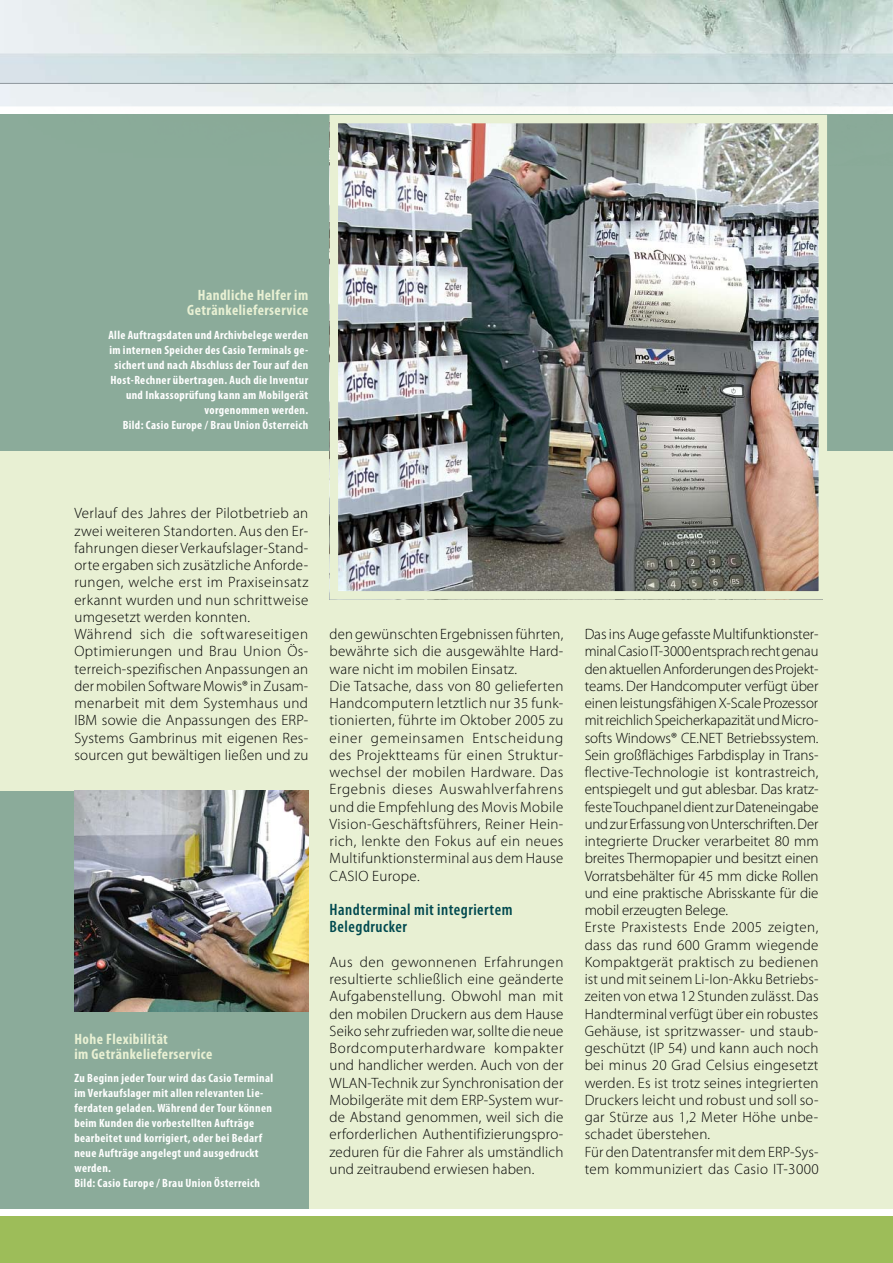
<style>
.page{position:relative;width:893px;height:1263px;background:#fff}
.page>*{position:absolute;margin:0;border:0;box-sizing:border-box;transform-origin:0 0}
.t1{font:600 condensed 16.5px/17.2px "Myriad Pro";letter-spacing:.03em;color:#00494f}
.t2{font:300 15px/17.2px "Myriad Pro";letter-spacing:.015em;color:#000}
.t3{font:700 condensed 15px/15px "Myriad Pro";letter-spacing:.03em;color:#e8f0d3}
.t4{font:700 condensed 12px/15px "Myriad Pro";letter-spacing:.03em;color:#fff}
</style>
<div class="page">
<div style="left:0;top:115px;width:893px;height:1093px;background:#e8f0d3"></div>
<div style="left:0;top:1216px;width:893px;height:47px;background:#9dbd59"></div>
<img style="left:0;top:0;width:893px;height:600px">
<img style="left:840px;top:0;width:53px;height:106px">
<div style="left:0;top:84px;width:841px;height:22px;background:#e7edef"></div>
<img style="left:0;top:53px;width:893px;height:31px">
<div style="left:0;top:791px;width:308px;height:417px;background:#8bab9a"></div>
<img style="left:74px;top:791px;width:234px;height:221px">
<img style="left:330px;top:115px;width:497px;height:485px">
<p class="t3" style="left:187px;top:288px;width:123px;text-align:right">Handliche Helfer im<br>Getränkelieferservice</p>
<p class="t4" style="left:108px;top:327px;width:201px;text-align:right">Alle Auftragsdaten und Archivbelege werden im internen Speicher des Casio Terminals ge&shy;sichert und nach Abschluss der Tour auf den Host-Rechner übertragen. Auch die Inventur und Inkassoprüfung kann am Mobilgerät vorgenommen werden.<br>Bild: Casio Europe / Brau Union Österreich</p>
<p class="t2" style="left:74px;top:505px;width:235px">Verlauf des Jahres der Pilotbetrieb an zwei weiteren Standorten. Aus den Er&shy;fahrungen dieser Verkaufslager-Stand&shy;orte ergaben sich zusätzliche Anforde&shy;rungen, welche erst im Praxiseinsatz erkannt wurden und nun schrittweise umgesetzt werden konnten.<br>Während sich die softwareseitigen Optimierungen und Brau Union Ös&shy;terreich-spezifischen Anpassungen an der mobilen Software Mowis® in Zusam&shy;menarbeit mit dem Systemhaus und IBM sowie die Anpassungen des ERP-Systems Gambrinus mit eigenen Res&shy;sourcen gut bewältigen ließen und zu</p>
<p class="t3" style="left:74px;top:1031px;width:140px">Hohe Flexibilität<br>im Getränkelieferservice</p>
<p class="t4" style="left:74px;top:1070px;width:200px">Zu Beginn jeder Tour wird das Casio Terminal im Verkaufslager mit allen relevanten Lie&shy;ferdaten geladen. Während der Tour können beim Kunden die vorbestellten Aufträge bearbeitet und korrigiert, oder bei Bedarf neue Aufträge angelegt und ausgedruckt werden.<br>Bild: Casio Europe / Brau Union Österreich</p>
<p class="t2" style="left:330px;top:625px;width:235px">den gewünschten Ergebnissen führten, bewährte sich die ausgewählte Hard&shy;ware nicht im mobilen Einsatz.<br>Die Tatsache, dass von 80 gelieferten Handcomputern letztlich nur 35 funk&shy;tionierten, führte im Oktober 2005 zu einer gemeinsamen Entscheidung des Projektteams für einen Struktur&shy;wechsel der mobilen Hardware. Das Ergebnis dieses Auswahlverfahrens und die Empfehlung des Movis Mobile Vision-Geschäftsführers, Reiner Hein&shy;rich, lenkte den Fokus auf ein neues Multifunktionsterminal aus dem Hause CASIO Europe.</p>
<p class="t1" style="left:330px;top:901px;width:184px">Handterminal mit integriertem<br>Belegdrucker</p>
<p class="t2" style="left:330px;top:953px;width:235px;text-align:justify">Aus den gewonnenen Erfahrungen resultierte schließlich eine geänderte Aufgabenstellung. Obwohl man mit den mobilen Druckern aus dem Hause Seiko sehr zufrieden war, sollte die neue Bordcomputerhardware kompakter und handlicher werden. Auch von der WLAN-Technik zur Synchronisation der Mobilgeräte mit dem ERP-System wur&shy;de Abstand genommen, weil sich die erforderlichen Authentifizierungspro&shy;zeduren für die Fahrer als umständlich und zeitraubend erwiesen haben.</p>
<p class="t2" style="left:585px;top:625px;width:236px">Das ins Auge gefasste Multifunktionster&shy;minal Casio IT-3000 entsprach recht genau den aktuellen Anforderungen des Projekt&shy;teams. Der Handcomputer verfügt über einen leistungsfähigen X-Scale Prozessor mit reichlich Speicherkapazität und Micro&shy;softs Windows® CE.NET Betriebssystem.<br>Sein großflächiges Farbdisplay in Trans&shy;flective-Technologie ist kontrastreich, entspiegelt und gut ablesbar. Das kratz&shy;feste Touchpanel dient zur Dateneingabe und zur Erfassung von Unterschriften. Der integrierte Drucker verarbeitet 80 mm breites Thermopapier und besitzt einen Vorratsbehälter für 45 mm dicke Rollen und eine praktische Abrisskante für die mobil erzeugten Belege.<br>Erste Praxistests Ende 2005 zeigten, dass das rund 600 Gramm wiegende Kompaktgerät praktisch zu bedienen ist und mit seinem Li-Ion-Akku Betriebs&shy;zeiten von etwa 12 Stunden zulässt. Das Handterminal verfügt über ein robustes Gehäuse, ist spritzwasser- und staub&shy;geschützt (IP 54) und kann auch noch bei minus 20 Grad Celsius eingesetzt werden. Es ist trotz seines integrierten Druckers leicht und robust und soll so&shy;gar Stürze aus 1,2 Meter Höhe unbe&shy;schadet überstehen.<br>Für den Datentransfer mit dem ERP-Sys&shy;tem kommuniziert das Casio IT-3000</p>
</div>
